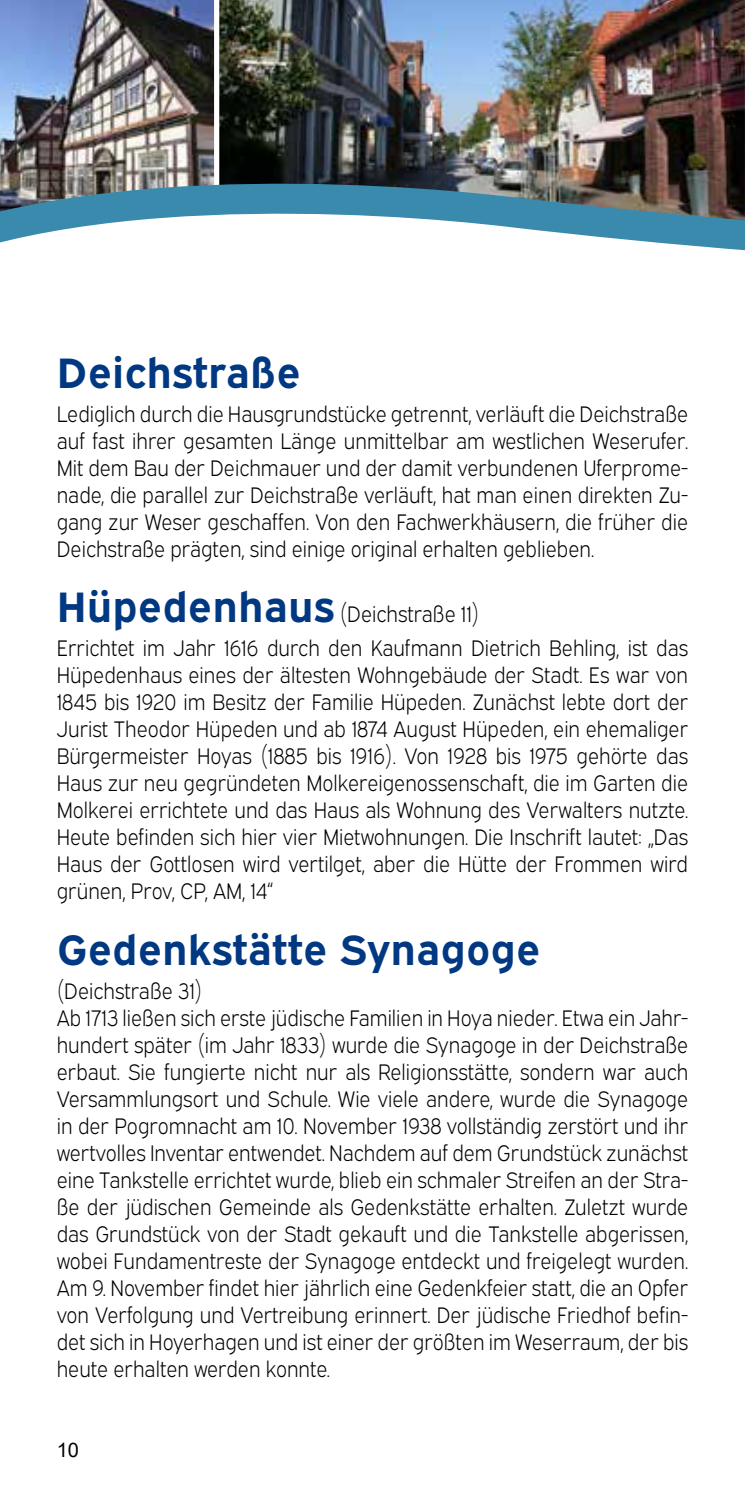
<style>
.page{position:relative;width:745px;height:1489px;background:#fff}
.page>*{position:absolute;margin:0;border:0;box-sizing:border-box;transform-origin:0 0}
.t1{font:700 42.5px "Expressway Rg";color:#003882}
.t2{font:22.5px/27px "Expressway Lt";color:#000;text-align:justify;scale:.9 1}
.t3{font:20px "Arial";color:#000}
.s1{font-family:"Expressway Rg";font-weight:700;font-size:42.5px;color:#003882}
</style>
<div class="page">
<img style="left:0;top:0;width:212px;height:97px">
<img style="left:212px;top:0;width:530px;height:97px">
<svg style="left:742px;top:0;width:2px;height:97px"></svg>
<img style="left:0;top:97px;width:744px;height:154px">
<h1 class="t1" style="left:57px;top:339px;width:245px">Deichstraße</h1>
<p class="t2" style="left:57px;top:398px;width:702px">Lediglich durch die Hausgrundstücke getrennt, verläuft die Deichstraße auf fast ihrer gesamten Länge unmittelbar am westlichen Weserufer.<br>Mit dem Bau der Deichmauer und der damit verbundenen Uferprome&shy;nade, die parallel zur Deichstraße verläuft, hat man einen direkten Zu&shy;gang zur Weser geschaffen. Von den Fachwerkhäusern, die früher die Deichstraße prägten, sind einige original erhalten geblieben.</p>
<p class="t2" style="left:57px;top:595px;width:702px;line-height:34px"><span class="s1">Hüpedenhaus</span> (Deichstraße 11)<br>Errichtet im Jahr 1616 durch den Kaufmann Dietrich Behling, ist das</p>
<p class="t2" style="left:57px;top:659px;width:702px">Hüpedenhaus eines der ältesten Wohngebäude der Stadt. Es war von 1845 bis 1920 im Besitz der Familie Hüpeden. Zunächst lebte dort der Jurist Theodor Hüpeden und ab 1874 August Hüpeden, ein ehemaliger Bürgermeister Hoyas (1885 bis 1916). Von 1928 bis 1975 gehörte das Haus zur neu gegründeten Molkereigenossenschaft, die im Garten die Molkerei errichtete und das Haus als Wohnung des Verwalters nutzte.<br>Heute befinden sich hier vier Mietwohnungen. Die Inschrift lautet: „Das Haus der Gottlosen wird vertilget, aber die Hütte der Frommen wird grünen, Prov, CP, AM, 14“</p>
<h1 class="t1" style="left:57px;top:915px;width:485px">Gedenkstätte Synagoge</h1>
<p class="t2" style="left:57px;top:974px;width:702px;text-align:left">(Deichstraße 31)<br>Ab 1713 ließen sich erste jüdische Familien in Hoya nieder. Etwa ein Jahr&shy;hundert später (im Jahr 1833) wurde die Synagoge in der Deichstraße erbaut. Sie fungierte nicht nur als Religionsstätte, sondern war auch Versammlungsort und Schule. Wie viele andere, wurde die Synagoge in der Pogromnacht am 10. November 1938 vollständig zerstört und ihr wertvolles Inventar entwendet. Nachdem auf dem Grundstück zunächst eine Tankstelle errichtet wurde, blieb ein schmaler Streifen an der Stra&shy;ße der jüdischen Gemeinde als Gedenkstätte erhalten. Zuletzt wurde das Grundstück von der Stadt gekauft und die Tankstelle abgerissen, wobei Fundamentreste der Synagoge entdeckt und freigelegt wurden.<br>Am 9. November findet hier jährlich eine Gedenkfeier statt, die an Opfer von Verfolgung und Vertreibung erinnert. Der jüdische Friedhof befin&shy;det sich in Hoyerhagen und ist einer der größten im Weserraum, der bis heute erhalten werden konnte.</p>
<p class="t3" style="left:57px;top:1436px;width:24px">10</p>
</div>
